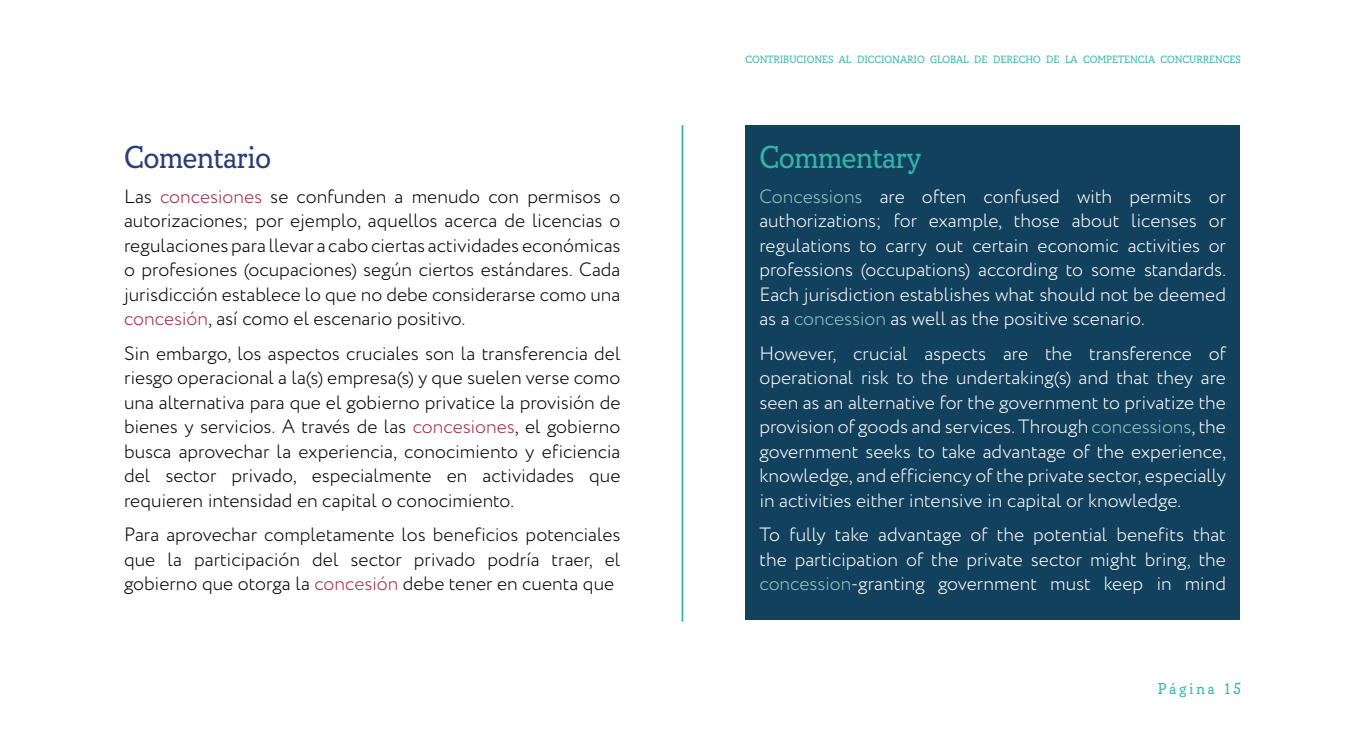
<style>
.page{position:relative;width:1365px;height:745px;background:#fff}
.page>*{position:absolute;margin:0;border:0;box-sizing:border-box;transform-origin:0 0}
.Subtítulo{font:31.5px "Circe Slab A Narrow";color:#294075}
.Subtítulo_-_inglés{font:31.5px "Circe Slab A Narrow";color:#33b5ac}
.Texto_plano{font:300 19.25px/24.5px "Circe";color:#000;text-align:justify}
.texto_plano-_inglés{font:300 19.25px/24.5px "Circe";letter-spacing:-.005em;color:#fff;text-align:justify}
.t1{font:15.75px "Circe Slab A Narrow";letter-spacing:.2em;color:#36b5ab}
.t2{font:10.5px "Circe Slab A Narrow";color:#36b5ab}
.s1{color:#a12945}
.s2{color:#8bccc5}
</style>
<div class="page">
<div style="left:745px;top:125px;width:494px;height:494px;background:#12415d"></div>
<hr style="left:681px;top:125px;width:2px;height:496px;background:#33b5ac">
<p class="Subtítulo" style="left:124px;top:139px;width:148px">Comentario</p>
<p class="Texto_plano" style="left:124px;top:184px;width:498px">Las <span class="s1">concesiones</span> se confunden a menudo con permisos o autorizaciones; por ejemplo, aquellos acerca de licencias o regulaciones para llevar a cabo ciertas actividades económicas o profesiones (ocupaciones) según ciertos estándares. Cada jurisdicción establece lo que no debe considerarse como una <span class="s1">concesión</span>, así como el escenario positivo.</p>
<p class="Texto_plano" style="left:124px;top:341px;width:498px">Sin embargo, los aspectos cruciales son la transferencia del riesgo operacional a la(s) empresa(s) y que suelen verse como una alternativa para que el gobierno privatice la provisión de bienes y servicios. A través de las <span class="s1">concesiones</span>, el gobierno busca aprovechar la experiencia, conocimiento y eficiencia del sector privado, especialmente en actividades que requieren intensidad en capital o conocimiento.</p>
<p class="Texto_plano" style="left:124px;top:522px;width:498px">Para aprovechar completamente los beneficios potenciales que la participación del sector privado podría traer, el gobierno que otorga la <span class="s1">concesión</span> debe tener en cuenta que</p>
<p class="t2" style="left:745px;top:53px;width:497px">CONTRIBUCIONES AL DICCIONARIO GLOBAL DE DERECHO DE LA COMPETENCIA CONCURRENCES</p>
<p class="Subtítulo_-_inglés" style="left:759px;top:139px;width:163px">Commentary</p>
<p class="texto_plano-_inglés" style="left:759px;top:184px;width:468px"><span class="s2">Concessions</span> are often confused with permits or authorizations; for example, those about licenses or regulations to carry out certain economic activities or professions (occupations) according to some standards.<br>Each jurisdiction establishes what should not be deemed as a <span class="s2">concession</span> as well as the positive scenario.</p>
<p class="texto_plano-_inglés" style="left:759px;top:341px;width:468px">However, crucial aspects are the transference of operational risk to the undertaking(s) and that they are seen as an alternative for the government to privatize the provision of goods and services. Through <span class="s2">concessions</span>, the government seeks to take advantage of the experience, knowledge, and efficiency of the private sector, especially in activities either intensive in capital or knowledge.</p>
<p class="texto_plano-_inglés" style="left:759px;top:522px;width:468px">To fully take advantage of the potential benefits that the participation of the private sector might bring, the <span class="s2">concession</span>-granting government must keep in mind</p>
<p class="t1" style="left:1157px;top:678px;width:85px">Página 15</p>
</div>
